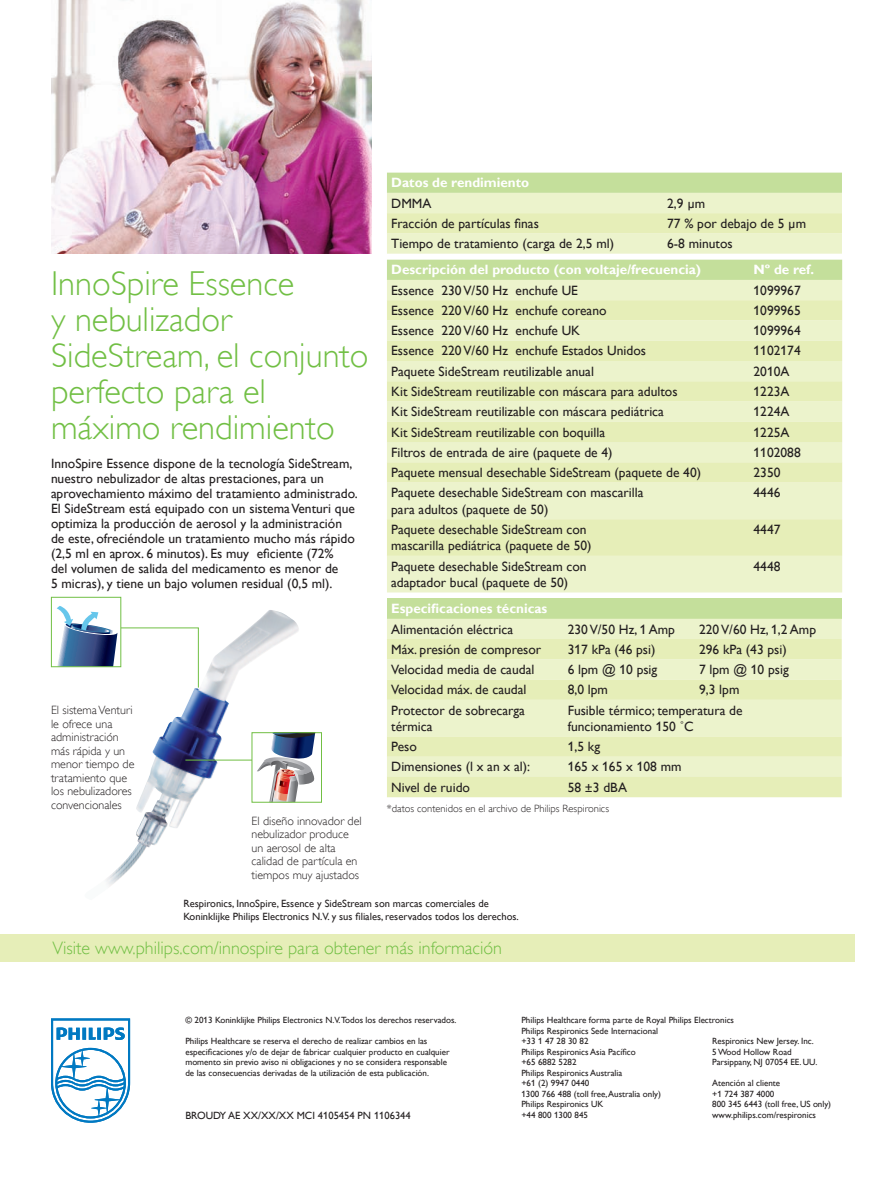
<style>
.page{position:relative;width:893px;height:1187px;background:#fff}
.page>*{position:absolute;margin:0;border:0;box-sizing:border-box;transform-origin:0 0}
.t1{font:34.5px/36px "Gill Sans Alt One WGL Light";color:#71bf44}
.t2{font:18px "Gill Sans Alt One WGL Light";color:#71bf44}
.t3{font:13.5px/15px "Gill Sans Alt One WGL";color:#231f20}
.t4{font:700 13.5px "Gill Sans Alt One WGL";color:#fff}
.t5{font:12px/13.5px "Gill Sans Alt One WGL Light";color:#231f20}
.t6{font:10.5px/13.5px "Gill Sans Alt One WGL";color:#231f20}
.t7{font:10.5px "Gill Sans Alt One WGL Light";color:#231f20}
.t8{font:9px/10.5px "Gill Sans Alt One WGL";color:#231f20}
</style>
<div class="page">
<img style="left:106px;top:610px;width:163px;height:276px">
<svg style="left:51px;top:1018px;width:79px;height:104px"></svg>
<div style="left:0;top:934px;width:855px;height:27px;background:#e6eeb8"></div>
<img style="left:51px;top:0;width:321px;height:254px">
<hr style="left:185px;top:759px;width:104px;height:1px;background:#71bf44">
<svg style="left:387px;top:173px;width:455px;height:81px;background:#e0ecbb"></svg>
<div style="left:387px;top:260px;width:455px;height:20px;background:#c4df9b"></div>
<div style="left:387px;top:280px;width:455px;height:312px;background:#ecf3cc"></div>
<svg style="left:387px;top:300px;width:455px;height:256px;background:#e8f0c1"></svg>
<div style="left:387px;top:598px;width:455px;height:20px;background:#c4df9b"></div>
<div style="left:387px;top:618px;width:455px;height:21px;background:#ecf3cc"></div>
<svg style="left:387px;top:639px;width:455px;height:158px;background:#e9f0c2"></svg>
<svg style="left:57px;top:605px;width:142px;height:83px"></svg>
<div style="left:51px;top:597px;width:70px;height:70px;border:1px solid #71bf44"></div>
<div style="left:252px;top:732px;width:69px;height:70px;background:#fff"></div>
<svg style="left:257px;top:734px;width:58px;height:66px"></svg>
<div style="left:252px;top:732px;width:70px;height:70px;border:1px solid #71bf44"></div>
<h1 class="t1" style="left:51px;top:266px;width:319px">InnoSpire Essence<br>y nebulizador<br>SideStream, el conjunto perfecto para el máximo rendimiento</h1>
<p class="t3" style="left:51px;top:456px;width:308px">InnoSpire Essence dispone de la tecnología SideStream, nuestro nebulizador de altas prestaciones, para un aprovechamiento máximo del tratamiento administrado.<br>El SideStream está equipado con un sistema Venturi que optimiza la producción de aerosol y la administración de este, ofreciéndole un tratamiento mucho más rápido (2,5 ml en aprox. 6 minutos). Es muy eficiente (72%<br>del volumen de salida del medicamento es menor de<br>5 micras), y tiene un bajo volumen residual (0,5 ml).</p>
<p class="t5" style="left:51px;top:703px;width:85px">El sistema Venturi le ofrece una administración más rápida y un menor tiempo de tratamiento que los nebulizadores convencionales</p>
<p class="t5" style="left:252px;top:814px;width:112px">El diseño innovador del nebulizador produce un aerosol de alta calidad de partícula en tiempos muy ajustados</p>
<p class="t4" style="left:391px;top:173px;width:140px">Datos de rendimiento</p>
<p class="t3" style="left:391px;top:195px;width:42px">DMMA</p>
<p class="t3" style="left:667px;top:195px;width:40px">2,9 µm</p>
<p class="t3" style="left:391px;top:216px;width:149px">Fracción de partículas finas</p>
<p class="t3" style="left:667px;top:216px;width:140px">77 % por debajo de 5 µm</p>
<p class="t3" style="left:391px;top:236px;width:224px">Tiempo de tratamiento (carga de 2,5 ml)</p>
<p class="t3" style="left:667px;top:236px;width:67px">6-8 minutos</p>
<p class="t4" style="left:391px;top:260px;width:311px">Descripción del producto (con voltaje/frecuencia)</p>
<p class="t4" style="left:753px;top:260px;width:62px">Nº de ref.</p>
<p class="t3" style="left:391px;top:282px;width:188px">Essence 230 V/50 Hz enchufe UE</p>
<p class="t3" style="left:753px;top:282px;width:49px">1099967</p>
<p class="t3" style="left:391px;top:303px;width:217px">Essence 220 V/60 Hz enchufe coreano</p>
<p class="t3" style="left:753px;top:303px;width:49px">1099965</p>
<p class="t3" style="left:391px;top:323px;width:190px">Essence 220 V/60 Hz enchufe UK</p>
<p class="t3" style="left:753px;top:323px;width:49px">1099964</p>
<p class="t3" style="left:391px;top:343px;width:256px">Essence 220 V/60 Hz enchufe Estados Unidos</p>
<p class="t3" style="left:753px;top:343px;width:49px">1102174</p>
<p class="t3" style="left:391px;top:363px;width:204px">Paquete SideStream reutilizable anual</p>
<p class="t3" style="left:753px;top:363px;width:38px">2010A</p>
<p class="t3" style="left:391px;top:384px;width:288px">Kit SideStream reutilizable con máscara para adultos</p>
<p class="t3" style="left:753px;top:384px;width:38px">1223A</p>
<p class="t3" style="left:391px;top:404px;width:274px">Kit SideStream reutilizable con máscara pediátrica</p>
<p class="t3" style="left:753px;top:404px;width:38px">1224A</p>
<p class="t3" style="left:391px;top:424px;width:215px">Kit SideStream reutilizable con boquilla</p>
<p class="t3" style="left:753px;top:424px;width:38px">1225A</p>
<p class="t3" style="left:391px;top:444px;width:223px">Filtros de entrada de aire (paquete de 4)</p>
<p class="t3" style="left:753px;top:444px;width:49px">1102088</p>
<p class="t3" style="left:391px;top:465px;width:311px">Paquete mensual desechable SideStream (paquete de 40)</p>
<p class="t3" style="left:753px;top:465px;width:28px">2350</p>
<p class="t3" style="left:391px;top:484px;width:254px;line-height:16.5px">Paquete desechable SideStream con mascarilla para adultos (paquete de 50)</p>
<p class="t3" style="left:753px;top:485px;width:28px">4446</p>
<p class="t3" style="left:391px;top:521px;width:202px;line-height:16.5px">Paquete desechable SideStream con mascarilla pediátrica (paquete de 50)</p>
<p class="t3" style="left:753px;top:521px;width:28px">4447</p>
<p class="t3" style="left:391px;top:557px;width:197px;line-height:16.5px">Paquete desechable SideStream con adaptador bucal (paquete de 50)</p>
<p class="t3" style="left:753px;top:558px;width:28px">4448</p>
<p class="t4" style="left:391px;top:599px;width:158px">Especificaciones técnicas</p>
<p class="t3" style="left:391px;top:621px;width:123px">Alimentación eléctrica</p>
<p class="t3" style="left:568px;top:621px;width:109px">230 V/50 Hz, 1 Amp</p>
<p class="t3" style="left:699px;top:621px;width:119px">220 V/60 Hz, 1,2 Amp</p>
<p class="t3" style="left:391px;top:641px;width:151px">Máx. presión de compresor</p>
<p class="t3" style="left:568px;top:641px;width:89px">317 kPa (46 psi)</p>
<p class="t3" style="left:699px;top:641px;width:89px">296 kPa (43 psi)</p>
<p class="t3" style="left:391px;top:661px;width:145px">Velocidad media de caudal</p>
<p class="t3" style="left:568px;top:661px;width:91px">6 lpm @ 10 psig</p>
<p class="t3" style="left:699px;top:661px;width:91px">7 lpm @ 10 psig</p>
<p class="t3" style="left:391px;top:682px;width:137px">Velocidad máx. de caudal</p>
<p class="t3" style="left:568px;top:682px;width:42px">8,0 lpm</p>
<p class="t3" style="left:699px;top:682px;width:42px">9,3 lpm</p>
<p class="t3" style="left:391px;top:701px;width:135px;line-height:16.5px">Protector de sobrecarga térmica</p>
<p class="t3" style="left:568px;top:701px;width:176px;line-height:16.5px">Fusible térmico; temperatura de funcionamiento 150 ˚C</p>
<p class="t3" style="left:391px;top:739px;width:27px">Peso</p>
<p class="t3" style="left:568px;top:739px;width:34px">1,5 kg</p>
<p class="t3" style="left:391px;top:759px;width:140px">Dimensiones (l x an x al):</p>
<p class="t3" style="left:568px;top:759px;width:115px">165 x 165 x 108 mm</p>
<p class="t3" style="left:391px;top:779px;width:80px">Nivel de ruido</p>
<p class="t3" style="left:568px;top:779px;width:61px">58 ±3 dBA</p>
<p class="t7" style="left:387px;top:801px;width:224px">*datos contenidos en el archivo de Philips Respironics</p>
<p class="t6" style="left:183px;top:896px;width:337px">Respironics, InnoSpire, Essence y SideStream son marcas comerciales de<br>Koninklijke Philips Electronics N.V. y sus filiales, reservados todos los derechos.</p>
<h2 class="t2" style="left:52px;top:936px;width:451px">Visite www.philips.com/innospire para obtener más información</h2>
<p class="t8" style="left:185px;top:1014px;width:273px">© 2013 Koninklijke Philips Electronics N.V.Todos los derechos reservados.</p>
<p class="t8" style="left:185px;top:1035px;width:266px">Philips Healthcare se reserva el derecho de realizar cambios en las especificaciones y/o de dejar de fabricar cualquier producto en cualquier momento sin previo aviso ni obligaciones y no se considera responsable de las consecuencias derivadas de la utilización de esta publicación.</p>
<p class="t6" style="left:185px;top:1108px;width:227px">BROUDY AE XX/XX/XX MCI 4105454 PN 1106344</p>
<p class="t8" style="left:521px;top:1014px;width:214px">Philips Healthcare forma parte de Royal Philips Electronics<br>Philips Respironics Sede Internacional<br>+33 1 47 28 30 82<br>Philips Respironics Asia Pacífico<br>+65 6882 5282<br>Philips Respironics Australia<br>+61 (2) 9947 0440<br>1300 766 488 (toll free, Australia only)<br>Philips Respironics UK<br>+44 800 1300 845</p>
<p class="t8" style="left:712px;top:1035px;width:107px">Respironics New Jersey. Inc.<br>5 Wood Hollow Road<br>Parsippany, NJ 07054 EE. UU.</p>
<p class="t8" style="left:712px;top:1077px;width:121px">Atención al cliente<br>+1 724 387 4000<br>800 345 6443 (toll free, US only) www.philips.com/respironics</p>
</div>
